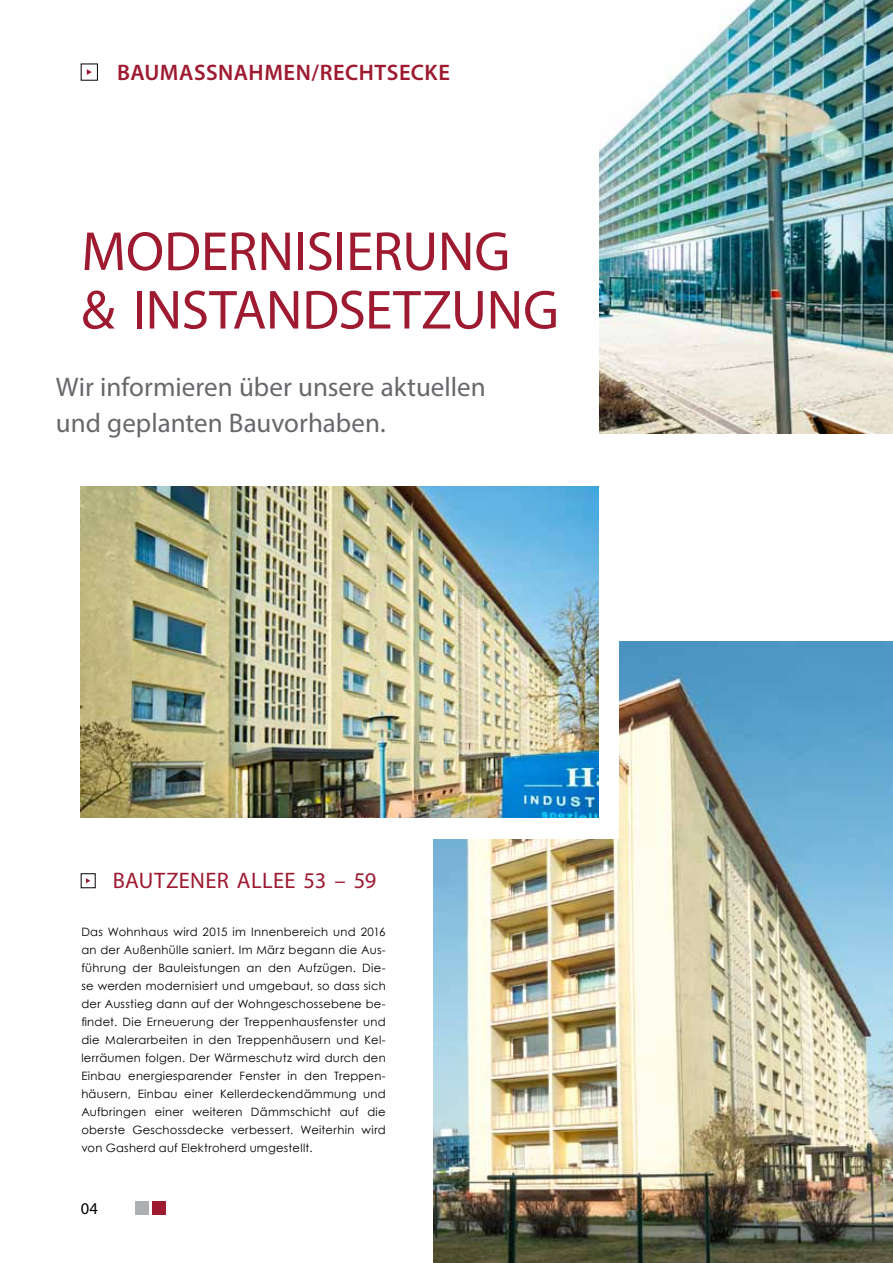
<style>
.page{position:relative;width:893px;height:1263px;background:#fff}
.page>*{position:absolute;margin:0;border:0;box-sizing:border-box;transform-origin:0 0}
.t1{font:55.5px/58.5px "Myriad Pro";letter-spacing:-.005em;color:#9e1a31}
.t2{font:27px/36px "Myriad Pro";color:#68676c}
.t3{font:600 22.5px "Myriad Pro";letter-spacing:.02em;color:#9e1a31}
.t4{font:22.5px "Myriad Pro";letter-spacing:.015em;color:#9e1a31}
.t5{font:16.5px "Myriad Pro";color:#000}
.t6{font:11.55px/18px "Century Gothic";letter-spacing:.025em;color:#000;text-align:justify}
</style>
<div class="page">
<img style="left:434px;top:641px;width:459px;height:622px">
<svg style="left:87px;top:69px;width:5px;height:6px"></svg>
<div style="left:135px;top:1201px;width:14px;height:14px;background:#aeafb2"></div>
<div style="left:152px;top:1201px;width:14px;height:14px;background:#9e1a31"></div>
<div style="left:81px;top:873px;width:15px;height:15px;border:1px solid #000"></div>
<svg style="left:86px;top:878px;width:4px;height:5px"></svg>
<div style="left:201px;top:551px;width:418px;height:288px;background:#fff"></div>
<img style="left:81px;top:486px;width:517px;height:332px">
<img style="left:600px;top:0;width:293px;height:433px">
<h3 class="t3" style="left:117px;top:58px;width:334px">BAUMASSNAHMEN/RECHTSECKE</h3>
<h1 class="t1" style="left:81px;top:221px;width:479px">MODERNISIERUNG<br>&amp; INSTANDSETZUNG</h1>
<h2 class="t2" style="left:56px;top:369px;width:431px">Wir informieren über unsere aktuellen und geplanten Bauvorhaben.</h2>
<h3 class="t4" style="left:113px;top:867px;width:265px">BAUTZENER ALLEE 53 – 59</h3>
<p class="t6" style="left:81px;top:923px;width:306px">Das Wohnhaus wird 2015 im Innenbereich und 2016 an der Außenhülle saniert. Im März begann die Aus&shy;führung der Bauleistungen an den Aufzügen. Die&shy;se werden modernisiert und umgebaut, so dass sich der Ausstieg dann auf der Wohngeschossebene be&shy;findet. Die Erneuerung der Treppenhausfenster und die Malerarbeiten in den Treppenhäusern und Kel&shy;lerräumen folgen. Der Wärmeschutz wird durch den Einbau energiesparender Fenster in den Treppen&shy;häusern, Einbau einer Kellerdeckendämmung und Aufbringen einer weiteren Dämmschicht auf die oberste Geschossdecke verbessert. Weiterhin wird von Gasherd auf Elektroherd umgestellt.</p>
<h3 class="t5" style="left:81px;top:1198px;width:19px">04</h3>
</div>
